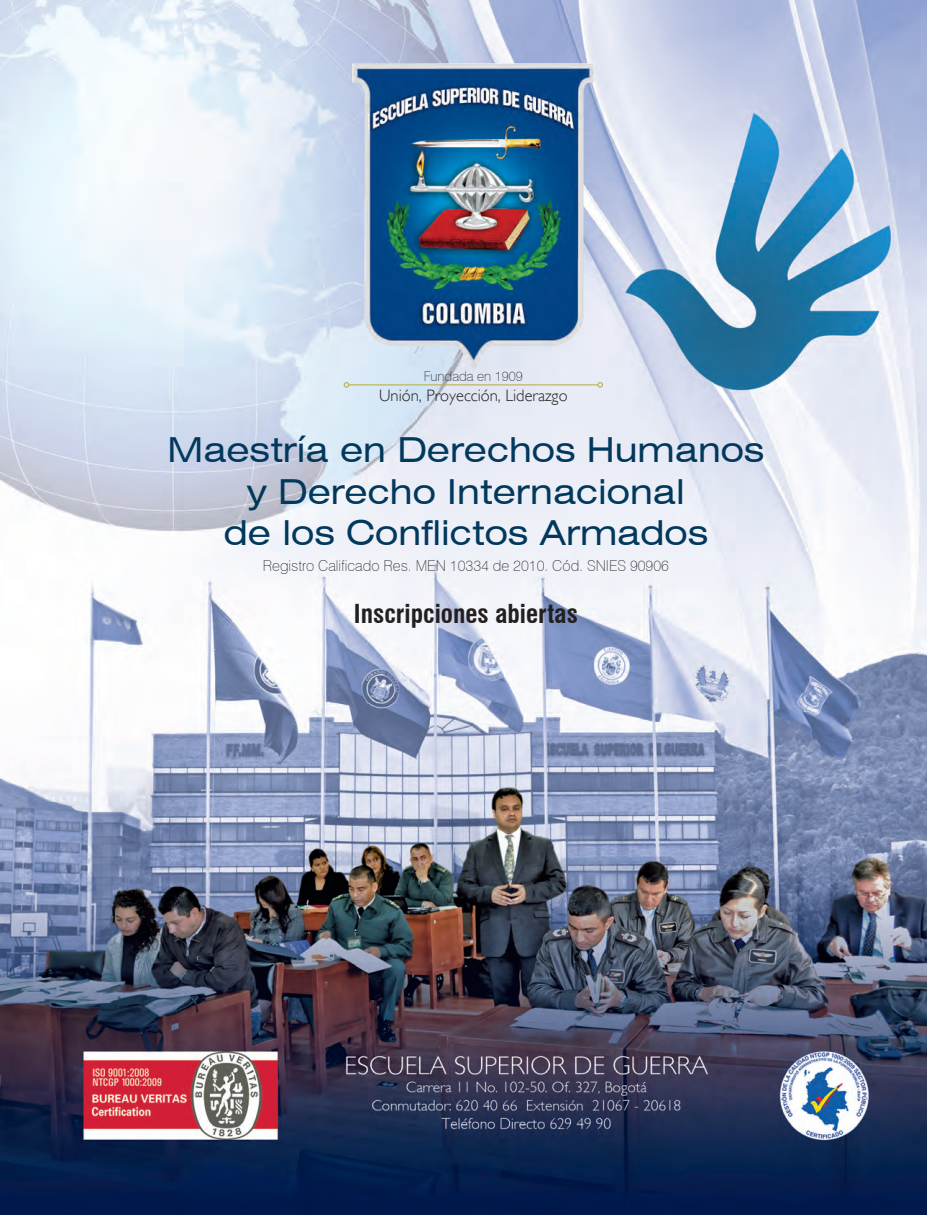
<style>
.page{position:relative;width:927px;height:1217px;background:#fff}
.page>*{position:absolute;margin:0;border:0;box-sizing:border-box;transform-origin:0 0}
.t1{font:expanded 34.5px/41.4px "Swiss 721 BT";color:#01385b;text-align:center}
.t2{font:700 condensed 25.5px "Swiss 721 BT";color:#231f20}
.t3{font:300 16.5px "Gill Sans";color:#231f20}
.t4{font:100 15px "Swiss 721 BT";color:#231f20}
.t5{font:100 13.5px "Swiss 721 BT";color:#231f20}
</style>
<div class="page">
<img style="left:0;top:0;width:927px;height:1214px">
<img style="left:344px;top:54px;width:259px;height:324px">
<hr style="left:349px;top:384px;width:249px;height:1px;background:#bab251">
<svg style="left:344px;top:382px;width:5px;height:5px"></svg>
<svg style="left:597px;top:382px;width:6px;height:5px"></svg>
<p class="t5" style="left:424px;top:368px;width:101px">Fundada en 1909</p>
<p class="t3" style="left:379px;top:386px;width:190px">Unión, Proyección, Liderazgo</p>
<p class="t1" style="left:168px;top:429px;width:598px">Maestría en Derechos Humanos y Derecho Internacional<br>de los Conflictos Armados</p>
<p class="t4" style="left:263px;top:556px;width:408px">Registro Calificado Res. MEN 10334 de 2010. Cód. SNIES 90906</p>
<p class="t2" style="left:354px;top:598px;width:225px">Inscripciones abiertas</p>
</div>
